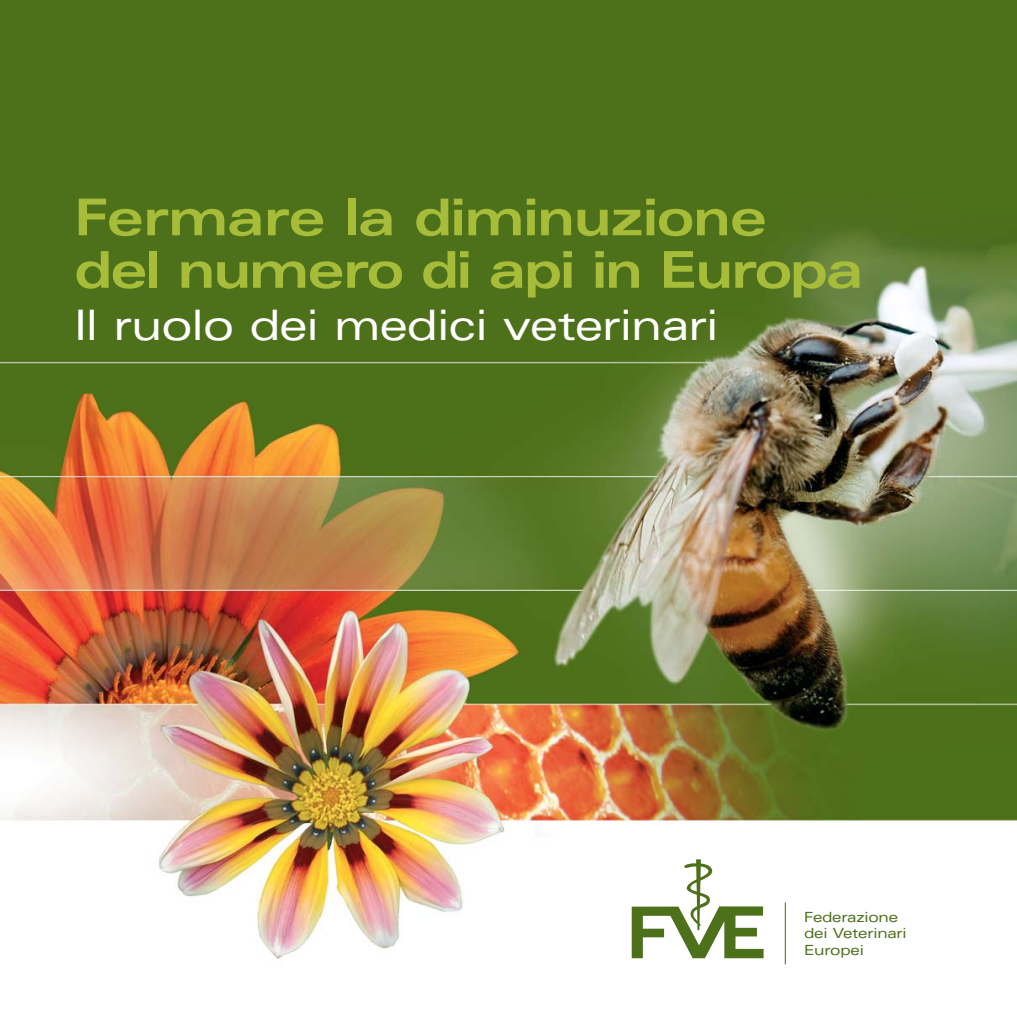
<style>
.page{position:relative;width:1017px;height:1017px;background:#fff}
.page>*{position:absolute;margin:0;border:0;box-sizing:border-box;transform-origin:0 0}
.t1{font:700 expanded 50.75px/52.5px "Univers";letter-spacing:-.035em;color:#a7bd39}
.t2{font:expanded 42px "Univers";letter-spacing:-.02em;color:#fff}
.t3{font:expanded 14px/16.6px "Univers";letter-spacing:-.015em;color:#4d701a}
</style>
<div class="page">
<img style="left:0;top:0;width:1017px;height:965px">
<svg style="left:632px;top:859px;width:132px;height:99px"></svg>
<hr style="left:785px;top:902px;width:1px;height:62px;background:#4d701a">
<p class="t1" style="left:74px;top:196px;width:791px">Fermare la diminuzione del numero di api in Europa</p>
<p class="t2" style="left:74px;top:310px;width:646px">Il ruolo dei medici veterinari</p>
<p class="t3" style="left:804px;top:909px;width:104px">Federazione dei Veterinari<br>Europei</p>
</div>
